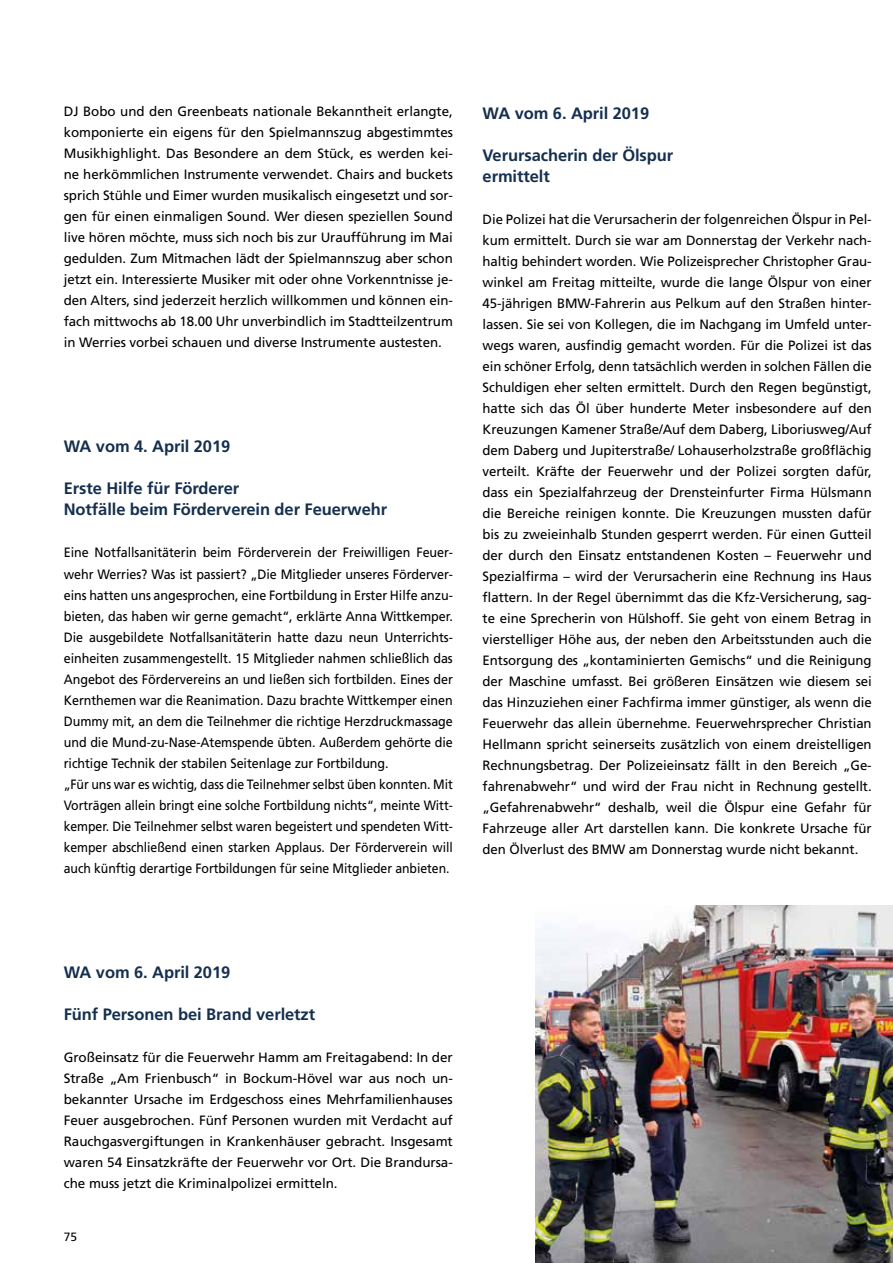
<style>
.page{position:relative;width:893px;height:1263px;background:#fff}
.page>*{position:absolute;margin:0;border:0;box-sizing:border-box;transform-origin:0 0}
.t1{font:700 16.5px/21px "Frutiger";letter-spacing:-.005em;color:#152f4e}
.t2{font:13.5px/21px "Frutiger";letter-spacing:-.005em;color:#000;text-align:justify}
.t3{font:13.5px/21px "Frutiger";letter-spacing:-.005em;color:#000;scale:.93 1}
.t4{font:12px "Frutiger";color:#000}
</style>
<div class="page">
<img style="left:536px;top:906px;width:357px;height:357px">
<p class="t2" style="left:64px;top:101px;width:391px">DJ Bobo und den Greenbeats nationale Bekanntheit erlangte, komponierte ein eigens für den Spielmannszug abgestimmtes Musikhighlight. Das Besondere an dem Stück, es werden kei&shy;ne herkömmlichen Instrumente verwendet. Chairs and buckets sprich Stühle und Eimer wurden musikalisch eingesetzt und sor&shy;gen für einen einmaligen Sound. Wer diesen speziellen Sound live hören möchte, muss sich noch bis zur Uraufführung im Mai gedulden. Zum Mitmachen lädt der Spielmannszug aber schon jetzt ein. Interessierte Musiker mit oder ohne Vorkenntnisse je&shy;den Alters, sind jederzeit herzlich willkommen und können ein&shy;fach mittwochs ab 18.00 Uhr unverbindlich im Stadtteilzentrum in Werries vorbei schauen und diverse Instrumente austesten.</p>
<p class="t1" style="left:64px;top:436px;width:168px">WA vom 4. April 2019</p>
<p class="t1" style="left:64px;top:478px;width:325px">Erste Hilfe für Förderer<br>Notfälle beim Förderverein der Feuerwehr</p>
<p class="t3" style="left:64px;top:542px;width:420px">Eine Notfallsanitäterin beim Förderverein der Freiwilligen Feuer&shy;wehr Werries? Was ist passiert? „Die Mitglieder unseres Förderver&shy;eins hatten uns angesprochen, eine Fortbildung in Erster Hilfe anzu&shy;bieten, das haben wir gerne gemacht“, erklärte Anna Wittkemper.<br>Die ausgebildete Notfallsanitäterin hatte dazu neun Unterrichts&shy;einheiten zusammengestellt. 15 Mitglieder nahmen schließlich das Angebot des Fördervereins an und ließen sich fortbilden. Eines der Kernthemen war die Reanimation. Dazu brachte Wittkemper einen Dummy mit, an dem die Teilnehmer die richtige Herzdruckmassage und die Mund-zu-Nase-Atemspende übten. Außerdem gehörte die richtige Technik der stabilen Seitenlage zur Fortbildung.<br>„Für uns war es wichtig, dass die Teilnehmer selbst üben konnten. Mit Vorträgen allein bringt eine solche Fortbildung nichts“, meinte Witt&shy;kemper. Die Teilnehmer selbst waren begeistert und spendeten Witt&shy;kemper abschließend einen starken Applaus. Der Förderverein will auch künftig derartige Fortbildungen für seine Mitglieder anbieten.</p>
<p class="t1" style="left:483px;top:103px;width:168px">WA vom 6. April 2019</p>
<p class="t1" style="left:483px;top:145px;width:192px">Verursacherin der Ölspur ermittelt</p>
<p class="t2" style="left:483px;top:209px;width:391px">Die Polizei hat die Verursacherin der folgenreichen Ölspur in Pel&shy;kum ermittelt. Durch sie war am Donnerstag der Verkehr nach&shy;haltig behindert worden. Wie Polizeisprecher Christopher Grau&shy;winkel am Freitag mitteilte, wurde die lange Ölspur von einer 45-jährigen BMW-Fahrerin aus Pelkum auf den Straßen hinter&shy;lassen. Sie sei von Kollegen, die im Nachgang im Umfeld unter&shy;wegs waren, ausfindig gemacht worden. Für die Polizei ist das ein schöner Erfolg, denn tatsächlich werden in solchen Fällen die Schuldigen eher selten ermittelt. Durch den Regen begünstigt, hatte sich das Öl über hunderte Meter insbesondere auf den Kreuzungen Kamener Straße/Auf dem Daberg, Liboriusweg/Auf dem Daberg und Jupiterstraße/ Lohauserholzstraße großflächig verteilt. Kräfte der Feuerwehr und der Polizei sorgten dafür, dass ein Spezialfahrzeug der Drensteinfurter Firma Hülsmann die Bereiche reinigen konnte. Die Kreuzungen mussten dafür bis zu zweieinhalb Stunden gesperrt werden. Für einen Gutteil der durch den Einsatz entstandenen Kosten – Feuerwehr und Spezialfirma – wird der Verursacherin eine Rechnung ins Haus flattern. In der Regel übernimmt das die Kfz-Versicherung, sag&shy;te eine Sprecherin von Hülshoff. Sie geht von einem Betrag in vierstelliger Höhe aus, der neben den Arbeitsstunden auch die Entsorgung des „kontaminierten Gemischs“ und die Reinigung der Maschine umfasst. Bei größeren Einsätzen wie diesem sei das Hinzuziehen einer Fachfirma immer günstiger, als wenn die Feuerwehr das allein übernehme. Feuerwehrsprecher Christian Hellmann spricht seinerseits zusätzlich von einem dreistelligen Rechnungsbetrag. Der Polizeieinsatz fällt in den Bereich „Ge&shy;fahrenabwehr“ und wird der Frau nicht in Rechnung gestellt. „Gefahrenabwehr“ deshalb, weil die Ölspur eine Gefahr für Fahrzeuge aller Art darstellen kann. Die konkrete Ursache für den Ölverlust des BMW am Donnerstag wurde nicht bekannt.</p>
<p class="t1" style="left:64px;top:961px;width:168px">WA vom 6. April 2019</p>
<p class="t1" style="left:64px;top:1003px;width:253px">Fünf Personen bei Brand verletzt</p>
<p class="t2" style="left:64px;top:1046px;width:391px">Großeinsatz für die Feuerwehr Hamm am Freitagabend: In der Straße „Am Frienbusch“ in Bockum-Hövel war aus noch un&shy;bekannter Ursache im Erdgeschoss eines Mehrfamilienhauses Feuer ausgebrochen. Fünf Personen wurden mit Verdacht auf Rauchgasvergiftungen in Krankenhäuser gebracht. Insgesamt waren 54 Einsatzkräfte der Feuerwehr vor Ort. Die Brandursa&shy;che muss jetzt die Kriminalpolizei ermitteln.</p>
<p class="t4" style="left:64px;top:1230px;width:15px">75</p>
</div>
